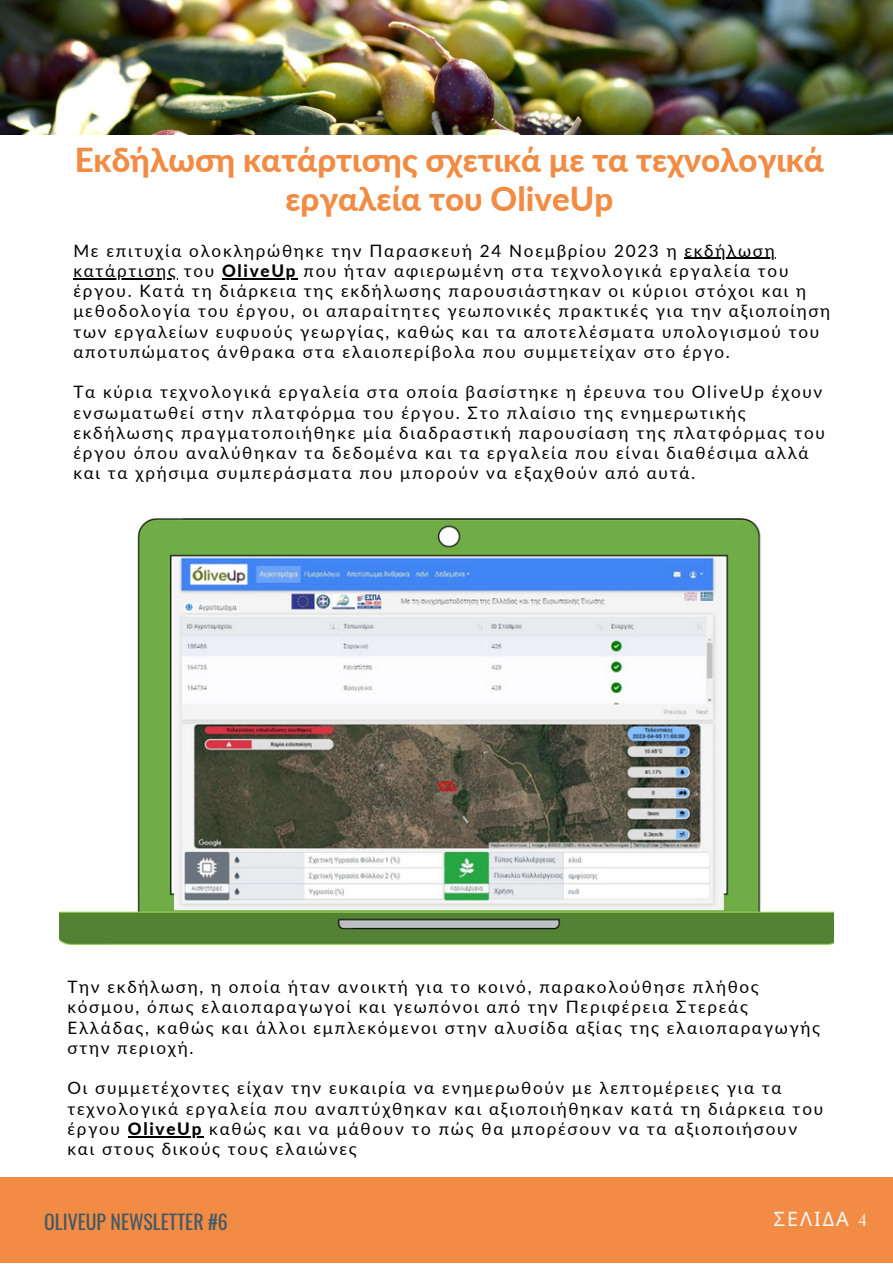
<style>
.page{position:relative;width:893px;height:1264px;background:#fff}
.page>*{position:absolute;margin:0;border:0;box-sizing:border-box;transform-origin:0 0}
.t1{font:800 33px/39.3px "Lato";color:#f28b43;text-align:center}
.t2{font:19.8px "Oswald";color:#435967}
.t3{font:19.8px "Noto Sans";letter-spacing:.1em;color:#fafafa}
.t4{font:17.1px/20.2px "Lato";letter-spacing:.1em;color:#000}
.s1{font-weight:800}
.s2{font-family:"Forum"}
</style>
<div class="page">
<div style="left:0;top:1176px;width:892px;height:86px;background:#f28b43"></div>
<img style="left:0;top:0;width:892px;height:134px">
<img style="left:60px;top:518px;width:773px;height:427px">
<hr style="left:684px;top:258px;width:92px;height:1px;background:#000">
<hr style="left:73px;top:278px;width:105px;height:1px;background:#000">
<hr style="left:222px;top:278px;width:75px;height:1px;background:#000">
<hr style="left:128px;top:1135px;width:75px;height:2px;background:#000">
<p class="t1" style="left:75px;top:139px;width:750px">Εκδήλωση κατάρτισης σχετικά με τα τεχνολογικά εργαλεία του OliveUp</p>
<p class="t4" style="left:73px;top:240px;width:758px">Με επιτυχία ολοκληρώθηκε την Παρασκευή 24 Νοεμβρίου 2023 η εκδήλωση κατάρτισης του <span class="s1">OliveUp</span> που ήταν αφιερωμένη στα τεχνολογικά εργαλεία του έργου. Κατά τη διάρκεια της εκδήλωσης παρουσιάστηκαν οι κύριοι στόχοι και η μεθοδολογία του έργου, οι απαραίτητες γεωπονικές πρακτικές για την αξιοποίηση των εργαλείων ευφυούς γεωργίας, καθώς και τα αποτελέσματα υπολογισμού του αποτυπώματος άνθρακα στα ελαιοπερίβολα που συμμετείχαν στο έργο.</p>
<p class="t4" style="left:73px;top:381px;width:753px">Τα κύρια τεχνολογικά εργαλεία στα οποία βασίστηκε η έρευνα του OliveUp έχουν ενσωματωθεί στην πλατφόρμα του έργου. Στο πλαίσιο της ενημερωτικής εκδήλωσης πραγματοποιήθηκε μία διαδραστική παρουσίαση της πλατφόρμας του έργου όπου αναλύθηκαν τα δεδομένα και τα εργαλεία που είναι διαθέσιμα αλλά και τα χρήσιμα συμπεράσματα που μπορούν να εξαχθούν από αυτά.</p>
<p class="t4" style="left:67px;top:976px;width:754px">Την εκδήλωση, η οποία ήταν ανοικτή για το κοινό, παρακολούθησε πλήθος κόσμου, όπως ελαιοπαραγωγοί και γεωπόνοι από την Περιφέρεια Στερεάς Ελλάδας, καθώς και άλλοι εμπλεκόμενοι στην αλυσίδα αξίας της ελαιοπαραγωγής στην περιοχή.</p>
<p class="t4" style="left:67px;top:1077px;width:757px">Οι συμμετέχοντες είχαν την ευκαιρία να ενημερωθούν με λεπτομέρειες για τα τεχνολογικά εργαλεία που αναπτύχθηκαν και αξιοποιήθηκαν κατά τη διάρκεια του έργου <span class="s1">OliveUp</span> καθώς και να μάθουν το πώς θα μπορέσουν να τα αξιοποιήσουν και στους δικούς τους ελαιώνες</p>
<p class="t2" style="left:44px;top:1205px;width:185px">OLIVEUP NEWSLETTER #6</p>
<p class="t3" style="left:773px;top:1205px;width:94px">ΣΕΛΙΔΑ <span class="s2">4</span></p>
</div>
